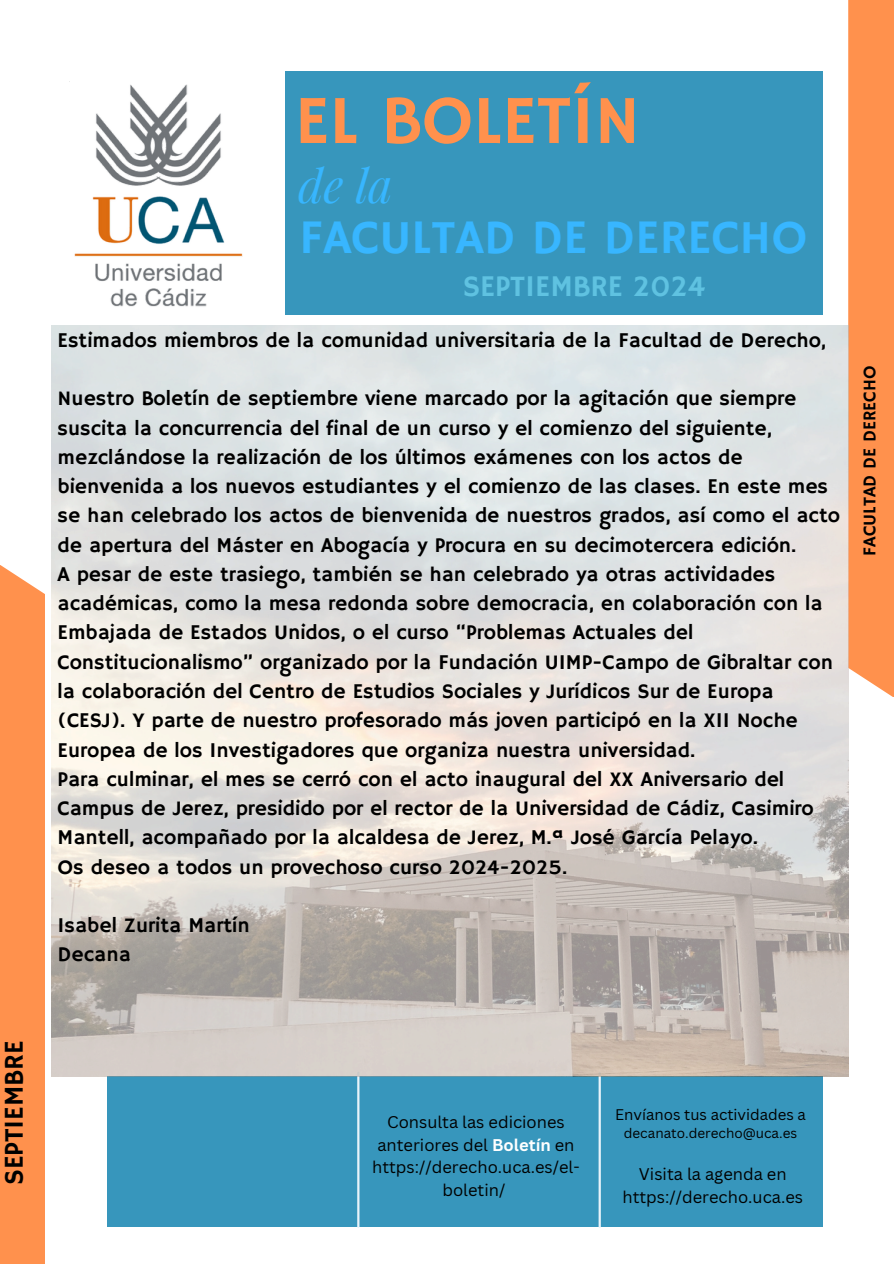
<style>
.page{position:relative;width:894px;height:1264px;background:#fff}
.page>*{position:absolute;margin:0;border:0;box-sizing:border-box;transform-origin:0 0}
.t1{font:69px "Hammersmith One";color:#ff914d}
.t2{font:48px "Hammersmith One";color:#38b6ff}
.t3{font:italic 46.8px "Playfair Display";color:#38b6ff}
.t4{font:30px "Hammersmith One";color:#5fc2e1}
.t5{font:27.15px "Hammersmith One";color:#000}
.t6{font:21px/29.2px "Hammersmith One";color:#000}
.t7{font:18px "Hammersmith One";color:#000}
.t8{font:16.5px/22.5px "Canva Sans";color:#000;text-align:center}
.t9{font:15px "Canva Sans";color:#000}
.t10{font:13.5px "Canva Sans";color:#000}
.s1{font-weight:700;color:#fff}
</style>
<div class="page">
<div style="left:0;top:565px;width:45px;height:698px;background:#ff914d"></div>
<div style="left:848px;top:0;width:45px;height:697px;background:#ff914d"></div>
<div style="left:285px;top:71px;width:537px;height:244px;background:#3796bc"></div>
<img style="left:69px;top:81px;width:174px;height:226px">
<div style="left:107px;top:1076px;width:715px;height:150px;background:#3796bc"></div>
<hr style="left:357px;top:1072px;width:2px;height:154px;background:#e8f3fa">
<hr style="left:598px;top:1072px;width:2px;height:154px;background:#e8f3fa">
<img style="left:51px;top:326px;width:797px;height:750px">
<h1 class="t5" style="left:-2px;top:1185px;width:146px;rotate:-90deg">SEPTIEMBRE</h1>
<p class="t1" style="left:295px;top:81px;width:346px">EL BOLETÍN</p>
<p class="t3" style="left:298px;top:152px;width:96px">de la</p>
<h4 class="t2" style="left:299px;top:210px;width:509px">FACULTAD DE DERECHO</h4>
<h3 class="t4" style="left:462px;top:269px;width:244px">SEPTIEMBRE 2024</h3>
<p class="t6" style="left:58px;top:326px;width:769px">Estimados miembros de la comunidad universitaria de la Facultad de Derecho,</p>
<p class="t6" style="left:58px;top:385px;width:783px">Nuestro Boletín de septiembre viene marcado por la agitación que siempre suscita la concurrencia del final de un curso y el comienzo del siguiente, mezclándose la realización de los últimos exámenes con los actos de bienvenida a los nuevos estudiantes y el comienzo de las clases. En este mes se han celebrado los actos de bienvenida de nuestros grados, así como el acto de apertura del Máster en Abogacía y Procura en su decimotercera edición.<br>A pesar de este trasiego, también se han celebrado ya otras actividades académicas, como la mesa redonda sobre democracia, en colaboración con la Embajada de Estados Unidos, o el curso “Problemas Actuales del Constitucionalismo” organizado por la Fundación UIMP-Campo de Gibraltar con la colaboración del Centro de Estudios Sociales y Jurídicos Sur de Europa (CESJ). Y parte de nuestro profesorado más joven participó en la XII Noche Europea de los Investigadores que organiza nuestra universidad.<br>Para culminar, el mes se cerró con el acto inaugural del XX Aniversario del Campus de Jerez, presidido por el rector de la Universidad de Cádiz, Casimiro Mantell, acompañado por la alcaldesa de Jerez, M.ª José García Pelayo.<br>Os deseo a todos un provechoso curso 2024-2025.</p>
<p class="t6" style="left:58px;top:911px;width:193px">Isabel Zurita Martín<br>Decana</p>
<h2 class="t7" style="left:859px;top:556px;width:192px;rotate:-90deg">FACULTAD DE DERECHO</h2>
<h5 class="t8" style="left:372px;top:1110px;width:209px">Consulta las ediciones anteriores del <span class="s1">Boletín</span> en https://derecho.uca.es/el&shy;boletin/</h5>
<h5 class="t9" style="left:615px;top:1104px;width:192px">Envíanos tus actividades a</h5>
<h5 class="t10" style="left:623px;top:1123px;width:175px">decanato.derecho@uca.es</h5>
<p class="t8" style="left:622px;top:1162px;width:182px">Visita la agenda en https://derecho.uca.es</p>
</div>
